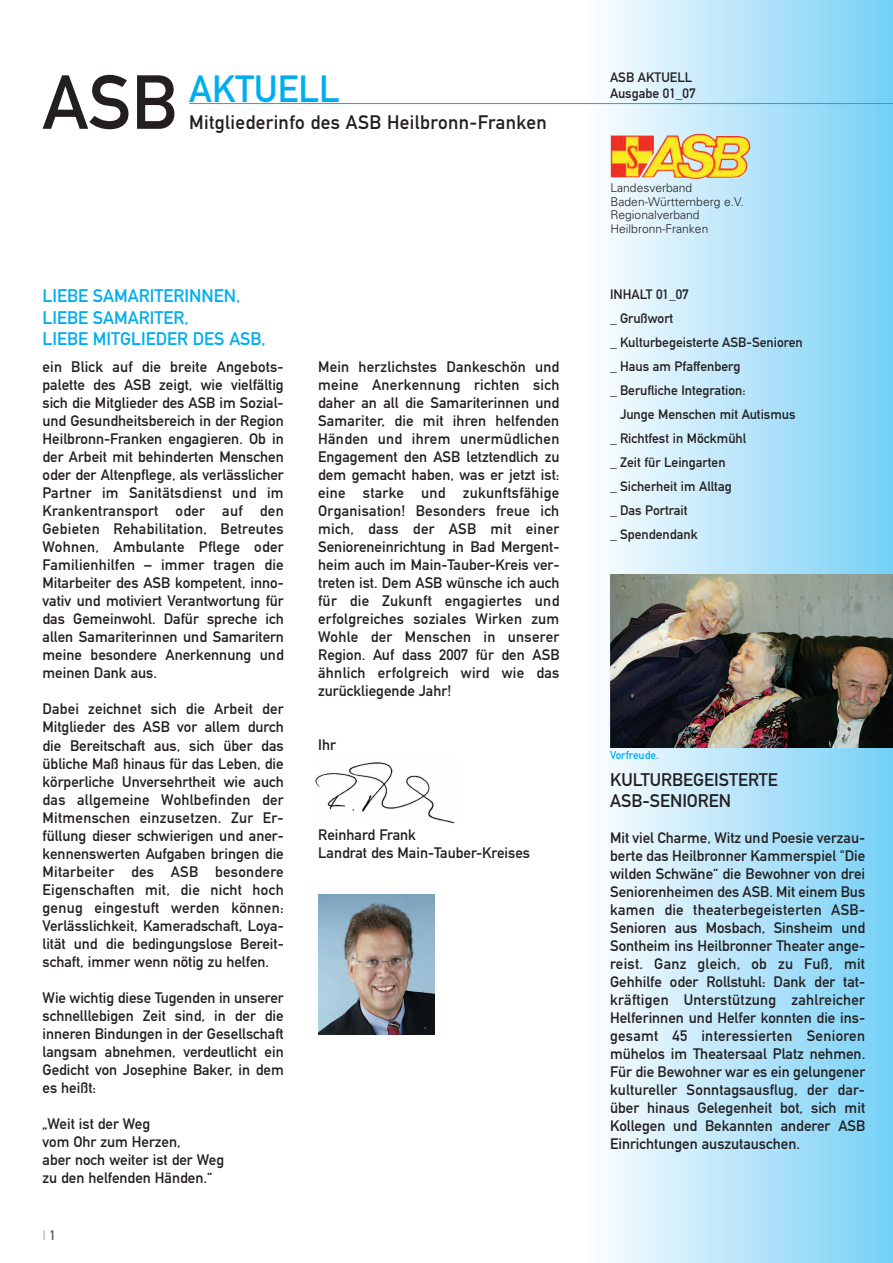
<style>
.page{position:relative;width:893px;height:1263px;background:#fff}
.page>*{position:absolute;margin:0;border:0;box-sizing:border-box;transform-origin:0 0}
.t1{font:37.35px "DIN Mittelschrift";color:#00aeef}
.t2{font:19.2px "DIN Mittelschrift";letter-spacing:.02em;color:#231f20}
.t3{font:18px/21.6px "DIN Mittelschrift";color:#00aeef}
.t4{font:18px/21.6px "DIN Mittelschrift";color:#231f20}
.t5{font:15px/18px "DIN Mittelschrift";color:#231f20;text-align:justify}
.t6{font:13.5px/24px "DIN Mittelschrift";color:#231f20}
.t7{font:13.5px "DIN Mittelschrift";color:#bcbdc0}
.t8{font:300 12px/13.5px "Univers";color:#231f20}
.t9{font:11.25px "DIN Mittelschrift";color:#00aeef}
.s1{font-size:75.15px;color:#231f20}
.s2{color:#57585a}
</style>
<div class="page">
<div style="left:883px;top:0;width:10px;height:1263px;background:#74d1f6"></div>
<div style="left:876px;top:0;width:10px;height:1263px;background:#78d2f6"></div>
<div style="left:868px;top:0;width:10px;height:1263px;background:#7dd3f6"></div>
<div style="left:861px;top:0;width:10px;height:1263px;background:#81d4f7"></div>
<div style="left:851px;top:0;width:10px;height:1263px;background:#85d5f7"></div>
<div style="left:843px;top:0;width:10px;height:1263px;background:#89d6f7"></div>
<div style="left:836px;top:0;width:10px;height:1263px;background:#8ed8f7"></div>
<div style="left:826px;top:0;width:10px;height:1263px;background:#92d9f7"></div>
<div style="left:818px;top:0;width:10px;height:1263px;background:#96daf8"></div>
<div style="left:808px;top:0;width:10px;height:1263px;background:#9adbf8"></div>
<div style="left:800px;top:0;width:11px;height:1263px;background:#9edcf8"></div>
<div style="left:790px;top:0;width:10px;height:1263px;background:#a2def8"></div>
<div style="left:780px;top:0;width:10px;height:1263px;background:#a7dff9"></div>
<div style="left:770px;top:0;width:10px;height:1263px;background:#abe0f9"></div>
<div style="left:760px;top:0;width:10px;height:1263px;background:#b0e2f9"></div>
<div style="left:750px;top:0;width:10px;height:1263px;background:#b4e3f9"></div>
<div style="left:740px;top:0;width:10px;height:1263px;background:#b9e5fa"></div>
<div style="left:730px;top:0;width:10px;height:1263px;background:#bde6fa"></div>
<div style="left:720px;top:0;width:10px;height:1263px;background:#c1e8fa"></div>
<div style="left:710px;top:0;width:10px;height:1263px;background:#c5e9fa"></div>
<div style="left:700px;top:0;width:10px;height:1263px;background:#caebfb"></div>
<div style="left:690px;top:0;width:10px;height:1263px;background:#ceedfb"></div>
<div style="left:680px;top:0;width:10px;height:1263px;background:#d2eefb"></div>
<div style="left:670px;top:0;width:10px;height:1263px;background:#d6f0fb"></div>
<div style="left:660px;top:0;width:10px;height:1263px;background:#dbf2fc"></div>
<div style="left:650px;top:0;width:10px;height:1263px;background:#dff3fc"></div>
<div style="left:640px;top:0;width:10px;height:1263px;background:#e4f5fc"></div>
<div style="left:630px;top:0;width:10px;height:1263px;background:#e8f6fd"></div>
<div style="left:620px;top:0;width:10px;height:1263px;background:#edf8fd"></div>
<div style="left:610px;top:0;width:10px;height:1263px;background:#f1fafd"></div>
<div style="left:600px;top:0;width:10px;height:1263px;background:#f6fbfe"></div>
<div style="left:590px;top:0;width:10px;height:1263px;background:#fafdfe"></div>
<img style="left:611px;top:133px;width:140px;height:46px">
<hr style="left:189px;top:103px;width:704px;height:1px;background:#00aeef">
<img style="left:610px;top:575px;width:283px;height:173px">
<img style="left:318px;top:894px;width:116px;height:141px">
<img style="left:315px;top:762px;width:140px;height:62px">
<h1 class="t1" style="left:43px;top:75px;width:299px"><span class="s1">ASB</span> AKTUELL</h1>
<p class="t2" style="left:189px;top:115px;width:359px">Mitgliederinfo des ASB Heilbronn-Franken</p>
<p class="t3" style="left:43px;top:287px;width:225px">LIEBE SAMARITERINNEN,<br>LIEBE SAMARITER,<br>LIEBE MITGLIEDER DES ASB,</p>
<p class="t5" style="left:43px;top:360px;width:243px">ein Blick auf die breite Angebots&shy;palette des ASB zeigt, wie vielfältig sich die Mitglieder des ASB im Sozial&shy;und Gesundheitsbereich in der Region Heilbronn-Franken engagieren. Ob in der Arbeit mit behinderten Menschen oder der Altenpflege, als verlässlicher Partner im Sanitätsdienst und im Krankentransport oder auf den Gebieten Rehabilitation, Betreutes Wohnen, Ambulante Pflege oder Familienhilfen – immer tragen die Mitarbeiter des ASB kompetent, inno&shy;vativ und motiviert Verantwortung für das Gemeinwohl. Dafür spreche ich allen Samariterinnen und Samaritern meine besondere Anerkennung und meinen Dank aus.</p>
<p class="t5" style="left:43px;top:702px;width:243px">Dabei zeichnet sich die Arbeit der Mitglieder des ASB vor allem durch die Bereitschaft aus, sich über das übliche Maß hinaus für das Leben, die körperliche Unversehrtheit wie auch das allgemeine Wohlbefinden der Mitmenschen einzusetzen. Zur Er&shy;füllung dieser schwierigen und aner&shy;kennenswerten Aufgaben bringen die Mitarbeiter des ASB besondere Eigenschaften mit, die nicht hoch genug eingestuft werden können:<br>Verlässlichkeit, Kameradschaft, Loya&shy;lität und die bedingungslose Bereit&shy;schaft, immer wenn nötig zu helfen.</p>
<p class="t5" style="left:43px;top:990px;width:243px">Wie wichtig diese Tugenden in unserer schnelllebigen Zeit sind, in der die inneren Bindungen in der Gesellschaft langsam abnehmen, verdeutlicht ein Gedicht von Josephine Baker, in dem es heißt:</p>
<p class="t5" style="left:43px;top:1116px;width:183px;text-align:left">„Weit ist der Weg<br>vom Ohr zum Herzen,<br>aber noch weiter ist der Weg zu den helfenden Händen.“</p>
<p class="t7" style="left:43px;top:1230px;width:15px">I <span class="s2">1</span></p>
<p class="t5" style="left:318px;top:359px;width:243px">Mein herzlichstes Dankeschön und meine Anerkennung richten sich daher an all die Samariterinnen und Samariter, die mit ihren helfenden Händen und ihrem unermüdlichen Engagement den ASB letztendlich zu dem gemacht haben, was er jetzt ist: eine starke und zukunftsfähige Organisation! Besonders freue ich mich, dass der ASB mit einer Senioreneinrichtung in Bad Mergent&shy;heim auch im Main-Tauber-Kreis ver&shy;treten ist. Dem ASB wünsche ich auch für die Zukunft engagiertes und erfolgreiches soziales Wirken zum Wohle der Menschen in unserer Region. Auf dass 2007 für den ASB ähnlich erfolgreich wird wie das zurückliegende Jahr!</p>
<p class="t5" style="left:318px;top:737px;width:19px">Ihr</p>
<p class="t5" style="left:318px;top:827px;width:213px">Reinhard Frank<br>Landrat des Main-Tauber-Kreises</p>
<p class="t6" style="left:610px;top:70px;width:87px;line-height:16.2px">ASB AKTUELL<br>Ausgabe 01_07</p>
<p class="t8" style="left:610px;top:182px;width:135px">Landesverband<br>Baden-Württemberg e.V.<br>Regionalverband<br>Heilbronn-Franken</p>
<p class="t6" style="left:610px;top:283px;width:194px">INHALT 01_07<br>_ Grußwort<br>_ Kulturbegeisterte ASB-Senioren _ Haus am Pfaffenberg<br>_ Berufliche Integration:</p>
<p class="t6" style="left:610px;top:403px;width:187px;text-indent:10px">Junge Menschen mit Autismus _ Richtfest in Möckmühl<br>_ Zeit für Leingarten<br>_ Sicherheit im Alltag<br>_ Das Portrait<br>_ Spendendank</p>
<p class="t9" style="left:610px;top:750px;width:50px">Vorfreude.</p>
<p class="t4" style="left:610px;top:770px;width:169px">KULTURBEGEISTERTE<br>ASB-SENIOREN</p>
<p class="t5" style="left:610px;top:830px;width:257px">Mit viel Charme, Witz und Poesie verzau&shy;berte das Heilbronner Kammerspiel "Die wilden Schwäne“ die Bewohner von drei Seniorenheimen des ASB. Mit einem Bus kamen die theaterbegeisterten ASB-Senioren aus Mosbach, Sinsheim und Sontheim ins Heilbronner Theater ange&shy;reist. Ganz gleich, ob zu Fuß, mit Gehhilfe oder Rollstuhl: Dank der tat&shy;kräftigen Unterstützung zahlreicher Helferinnen und Helfer konnten die ins&shy;gesamt 45 interessierten Senioren mühelos im Theatersaal Platz nehmen.<br>Für die Bewohner war es ein gelungener kultureller Sonntagsausflug, der dar&shy;über hinaus Gelegenheit bot, sich mit Kollegen und Bekannten anderer ASB Einrichtungen auszutauschen.</p>
</div>
